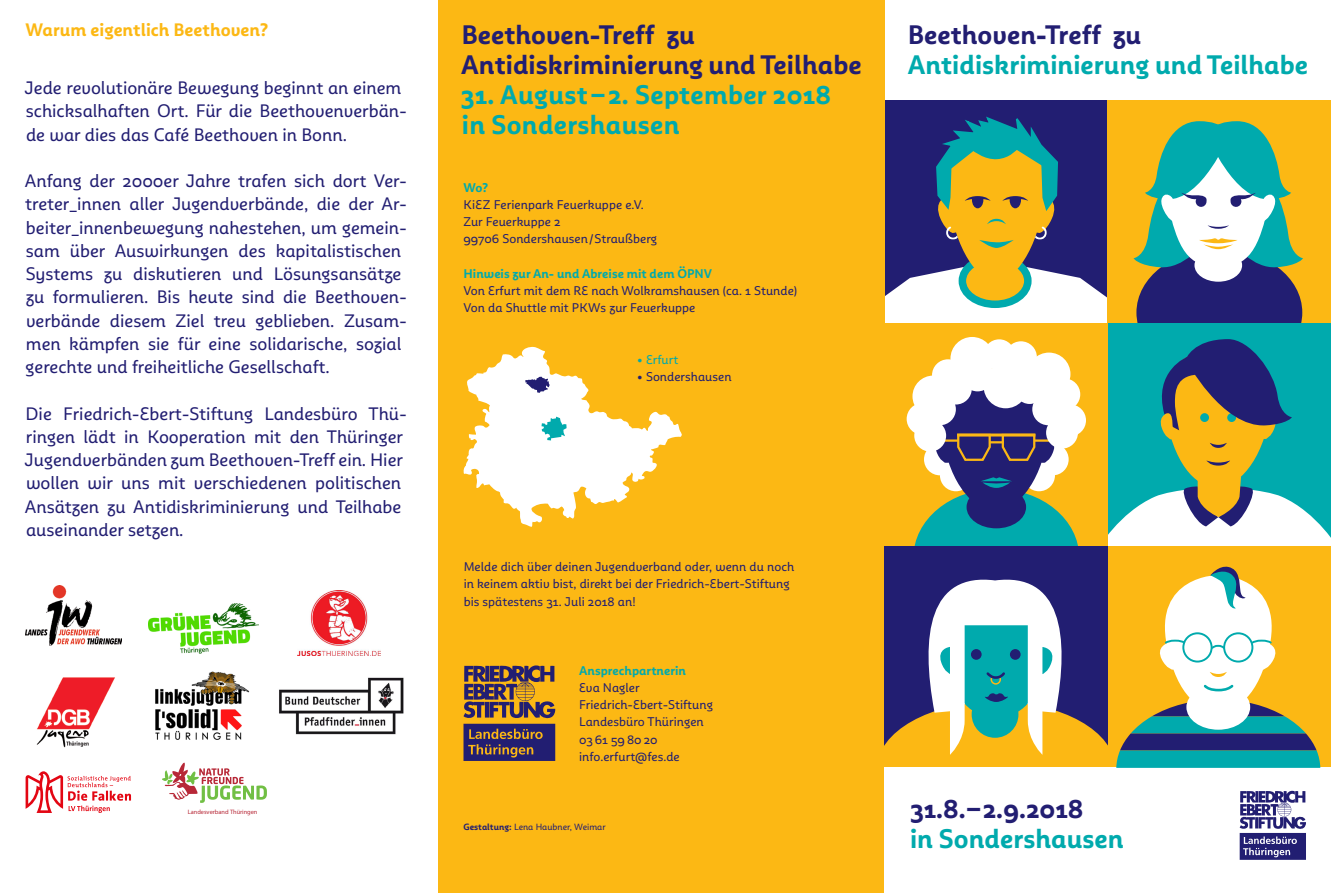
<style>
.page{position:relative;width:1331px;height:893px;background:#fff}
.page>*{position:absolute;margin:0;border:0;box-sizing:border-box;transform-origin:0 0}
.t1{font:700 26.7px/30px "Multiple Sans Alt I";color:#00aaad}
.t2{font:700 26.7px/30px "Multiple Sans Alt I";color:#221e72}
.t3{font:18px/23.2px "Multiple Sans Alt I";color:#221e72}
.t4{font:700 18px "Multiple Sans Alt I";color:#fcb814}
.t5{font:12.6px/17.2px "Multiple Sans Alt I";letter-spacing:.005em;color:#221e72}
.t6{font:700 12.6px "Multiple Sans Alt I";letter-spacing:.005em;color:#00aaad}
.t7{font:12.6px "Multiple Sans Alt I";letter-spacing:.005em;color:#00aaad}
.t8{font:9px "Multiple Sans Alt I";letter-spacing:.005em;color:#221e72}
.t9{font:700 6.3px "Neo Sans Pro";color:#b72837}
.s1{font-weight:700}
</style>
<div class="page">
<div style="left:884px;top:100px;width:224px;height:223px;background:#221e72"></div>
<div style="left:1108px;top:100px;width:223px;height:223px;background:#fcb814"></div>
<div style="left:1136px;top:249px;width:166px;height:127px;background:#221e72;border-radius:50%"></div>
<div style="left:1108px;top:323px;width:223px;height:223px;background:#00aaad"></div>
<div style="left:884px;top:323px;width:224px;height:223px;background:#fcb814"></div>
<div style="left:913px;top:489px;width:166px;height:137px;background:#00aaad;border-radius:50%"></div>
<div style="left:1037px;top:443px;width:32px;height:32px;background:#fff;border-radius:50%"></div>
<div style="left:924px;top:443px;width:32px;height:32px;background:#fff;border-radius:50%"></div>
<div style="left:912px;top:376px;width:42px;height:41px;background:#fff;border-radius:50%"></div>
<div style="left:983px;top:364px;width:45px;height:44px;background:#fff;border-radius:50%"></div>
<div style="left:1013px;top:367px;width:33px;height:37px;background:#fff;border-radius:50%"></div>
<div style="left:1054px;top:404px;width:32px;height:32px;background:#fff;border-radius:50%"></div>
<div style="left:1048px;top:378px;width:32px;height:32px;background:#fff;border-radius:50%"></div>
<div style="left:1027px;top:353px;width:43px;height:43px;background:#fff;border-radius:50%"></div>
<div style="left:1005px;top:341px;width:32px;height:32px;background:#fff;border-radius:50%"></div>
<div style="left:932px;top:359px;width:32px;height:32px;background:#fff;border-radius:50%"></div>
<div style="left:950px;top:337px;width:44px;height:43px;background:#fff;border-radius:50%"></div>
<div style="left:983px;top:339px;width:32px;height:32px;background:#fff;border-radius:50%"></div>
<div style="left:907px;top:403px;width:31px;height:32px;background:#fff;border-radius:50%"></div>
<div style="left:1108px;top:546px;width:223px;height:224px;background:#fcb814"></div>
<div style="left:1194px;top:249px;width:48px;height:33px;background:#fff;border-radius:50%"></div>
<div style="left:966px;top:486px;width:60px;height:42px;background:#221e72;border-radius:50%"></div>
<div style="left:914px;top:420px;width:32px;height:32px;background:#fff;border-radius:50%"></div>
<div style="left:1046px;top:417px;width:32px;height:32px;background:#fff;border-radius:50%"></div>
<svg style="left:929px;top:373px;width:132px;height:136px"></svg>
<svg style="left:1133px;top:121px;width:170px;height:149px"></svg>
<div style="left:438px;top:0;width:446px;height:893px;background:#fcb814"></div>
<div style="left:884px;top:546px;width:224px;height:224px;background:#221e72"></div>
<div style="left:877px;top:702px;width:238px;height:134px;background:#fcb814;border-radius:50%"></div>
<div style="left:884px;top:768px;width:447px;height:125px;background:#fff"></div>
<svg style="left:884px;top:111px;width:224px;height:212px"></svg>
<svg style="left:920px;top:579px;width:150px;height:176px"></svg>
<svg style="left:463px;top:346px;width:219px;height:181px"></svg>
<svg style="left:162px;top:762px;width:105px;height:41px"></svg>
<img style="left:279px;top:677px;width:125px;height:58px">
<img style="left:148px;top:604px;width:110px;height:50px">
<img style="left:155px;top:671px;width:95px;height:69px">
<svg style="left:26px;top:771px;width:105px;height:42px"></svg>
<img style="left:298px;top:590px;width:82px;height:65px">
<img style="left:36px;top:677px;width:79px;height:71px">
<svg style="left:1108px;top:339px;width:223px;height:207px"></svg>
<svg style="left:1116px;top:566px;width:204px;height:202px"></svg>
<svg style="left:463px;top:665px;width:92px;height:96px"></svg>
<img style="left:26px;top:586px;width:96px;height:60px">
<svg style="left:1240px;top:791px;width:66px;height:69px"></svg>
<p class="t4" style="left:25px;top:19px;width:244px">Warum eigentlich Beethoven?</p>
<p class="t3" style="left:25px;top:76px;width:384px">Jede revolutionäre Bewegung beginnt an einem schicksalhaften Ort. Für die Beethovenverbän&shy;de war dies das Café Beethoven in Bonn.</p>
<p class="t3" style="left:25px;top:169px;width:384px">Anfang der 2000er Jahre trafen sich dort Ver&shy;treter_innen aller Jugendverbände, die der Ar&shy;beiter_innenbewegung nahestehen, um gemein&shy;sam über Auswirkungen des kapitalistischen Systems zu diskutieren und Lösungsansätze zu formulieren. Bis heute sind die Beethoven&shy;verbände diesem Ziel treu geblieben. Zusam&shy;men kämpfen sie für eine solidarische, sozial gerechte und freiheitliche Gesellschaft.</p>
<p class="t3" style="left:25px;top:402px;width:384px">Die Friedrich-Ebert-Stiftung Landesbüro Thü&shy;ringen lädt in Kooperation mit den Thüringer Jugendverbänden zum Beethoven-Treff ein. Hier wollen wir uns mit verschiedenen politischen Ansätzen zu Antidiskriminierung und Teilhabe auseinander setzen.</p>
<p class="t9" style="left:188px;top:808px;width:71px">Landesverband Thüringen</p>
<h1 class="t2" style="left:461px;top:20px;width:402px">Beethoven-Treff zu<br>Antidiskriminierung und Teilhabe</h1>
<h1 class="t1" style="left:461px;top:80px;width:372px">31. August–2. September 2018 in Sondershausen</h1>
<p class="t6" style="left:463px;top:179px;width:26px">Wo?</p>
<p class="t5" style="left:463px;top:196px;width:195px">KiEZ Ferienpark Feuerkuppe e.V.<br>Zur Feuerkuppe 2<br>99706 Sondershausen/Straußberg</p>
<p class="t6" style="left:463px;top:266px;width:250px">Hinweis zur An- und Abreise mit dem ÖPNV</p>
<p class="t5" style="left:463px;top:282px;width:335px">Von Erfurt mit dem RE nach Wolkramshausen (ca. 1 Stunde)<br>Von da Shuttle mit PKWs zur Feuerkuppe</p>
<p class="t7" style="left:637px;top:352px;width:43px">• Erfurt</p>
<p class="t5" style="left:637px;top:368px;width:96px">• Sondershausen</p>
<h1 class="t2" style="left:908px;top:20px;width:235px">Beethoven-Treff zu</h1>
<h1 class="t1" style="left:908px;top:50px;width:402px">Antidiskriminierung und Teilhabe</h1>
<p class="t5" style="left:464px;top:558px;width:332px">Melde dich über deinen Jugendverband oder, wenn du noch in keinem aktiv bist, direkt bei der Friedrich-Ebert-Stiftung bis spätestens 31. Juli 2018 an!</p>
<p class="t6" style="left:579px;top:662px;width:108px">Ansprechpartnerin</p>
<p class="t5" style="left:579px;top:679px;width:135px">Eva Nagler<br>Friedrich-Ebert-Stiftung<br>Landesbüro Thüringen<br>0361 59 80 20 info.erfurt@fes.de</p>
<p class="t8" style="left:463px;top:821px;width:144px"><span class="s1">Gestaltung:</span> Lena Haubner, Weimar</p>
<h1 class="t2" style="left:910px;top:793px;width:175px">31.8.–2.9.2018</h1>
<h1 class="t1" style="left:910px;top:823px;width:215px">in Sondershausen</h1>
</div>
